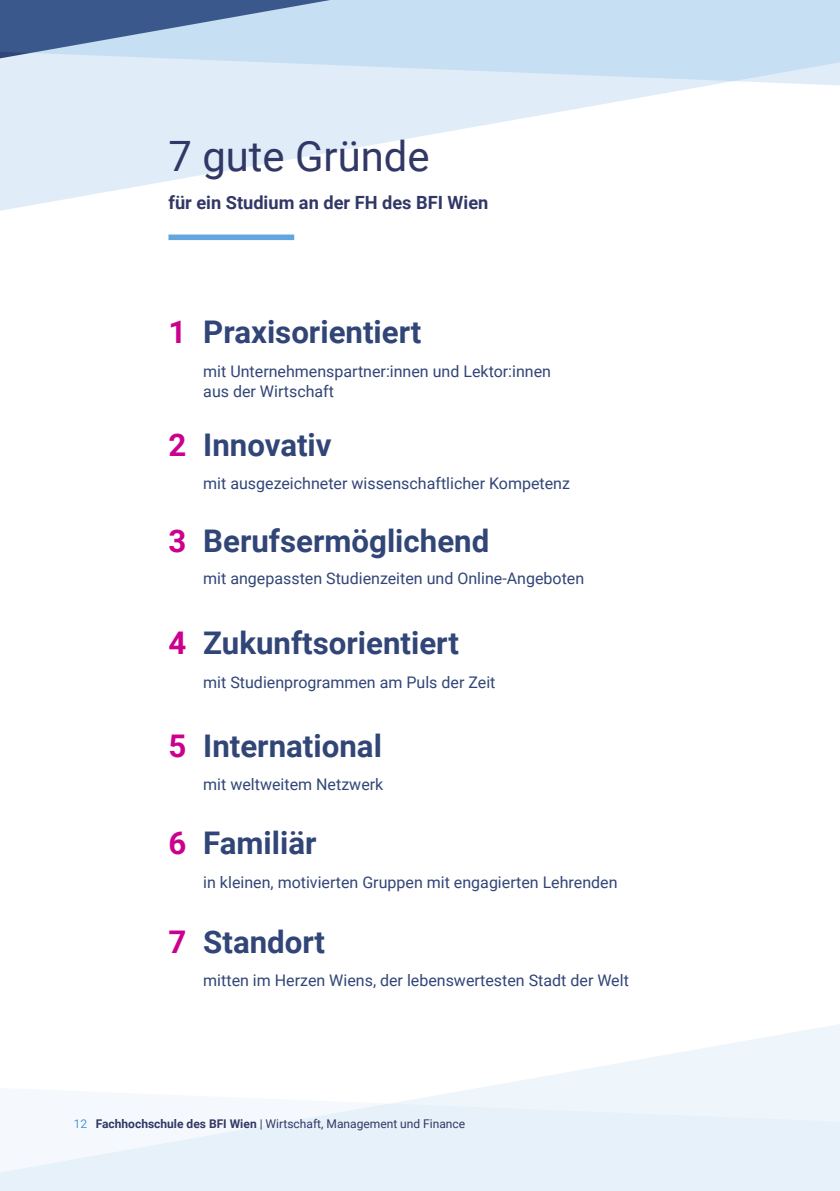
<style>
.page{position:relative;width:840px;height:1191px;background:#fff}
.page>*{position:absolute;margin:0;border:0;box-sizing:border-box;transform-origin:0 0}
.t1{font:41.8px "Roboto";color:#323866}
.t2{font:700 31.2px "Roboto";color:#314577}
.t3{font:700 31.2px "Roboto";color:#cc008e}
.t4{font:700 18.2px "Roboto";color:#323866}
.t5{font:16px/20px "Roboto";color:#314577}
.t6{font:12px "Roboto";color:#323866}
.s1{color:#4a9bd8}
.s2{font-weight:700}
</style>
<div class="page">
<svg style="left:527px;top:1024px;width:312px;height:56px;fill:#f6fafd"></svg>
<svg style="left:0;top:1080px;width:839px;height:111px;fill:#e6f1f9"></svg>
<svg style="left:0;top:85px;width:839px;height:126px"></svg>
<svg style="left:0;top:0;width:839px;height:85px;background:#b9cfe5"></svg>
<svg style="left:839px;top:0;width:1px;height:86px"></svg>
<svg style="left:168px;top:234px;width:126px;height:6px"></svg>
<h1 class="t1" style="left:168px;top:126px;width:262px">7 gute Gründe</h1>
<p class="t4" style="left:168px;top:190px;width:321px">für ein Studium an der FH des BFI Wien</p>
<h2 class="t3" style="left:168px;top:310px;width:19px">1</h2>
<h2 class="t2" style="left:203px;top:310px;width:219px">Praxisorientiert</h2>
<p class="t5" style="left:203px;top:360px;width:349px">mit Unternehmenspartner:innen und Lektor:innen aus der Wirtschaft</p>
<h2 class="t3" style="left:168px;top:423px;width:19px">2</h2>
<h2 class="t2" style="left:203px;top:423px;width:130px">Innovativ</h2>
<p class="t5" style="left:203px;top:473px;width:368px">mit ausgezeichneter wissenschaftlicher Kompetenz</p>
<h2 class="t3" style="left:168px;top:519px;width:19px">3</h2>
<h2 class="t2" style="left:203px;top:519px;width:287px">Berufsermöglichend</h2>
<p class="t5" style="left:203px;top:567px;width:382px">mit angepassten Studienzeiten und Online-Angeboten</p>
<h2 class="t3" style="left:168px;top:621px;width:19px">4</h2>
<h2 class="t2" style="left:203px;top:621px;width:257px">Zukunftsorientiert</h2>
<p class="t5" style="left:203px;top:671px;width:293px">mit Studienprogrammen am Puls der Zeit</p>
<h2 class="t3" style="left:168px;top:724px;width:19px">5</h2>
<h2 class="t2" style="left:203px;top:724px;width:180px">International</h2>
<p class="t5" style="left:203px;top:774px;width:181px">mit weltweitem Netzwerk</p>
<h2 class="t3" style="left:168px;top:821px;width:19px">6</h2>
<h2 class="t2" style="left:203px;top:821px;width:115px">Familiär</h2>
<p class="t5" style="left:203px;top:871px;width:415px">in kleinen, motivierten Gruppen mit engagierten Lehrenden</p>
<h2 class="t3" style="left:168px;top:920px;width:19px">7</h2>
<h2 class="t2" style="left:203px;top:920px;width:123px">Standort</h2>
<p class="t5" style="left:203px;top:970px;width:427px">mitten im Herzen Wiens, der lebenswertesten Stadt der Welt</p>
<p class="t6" style="left:74px;top:1115px;width:393px"><span class="s1">12</span> <span class="s2">Fachhochschule des BFI Wien</span> | Wirtschaft, Management und Finance</p>
</div>
